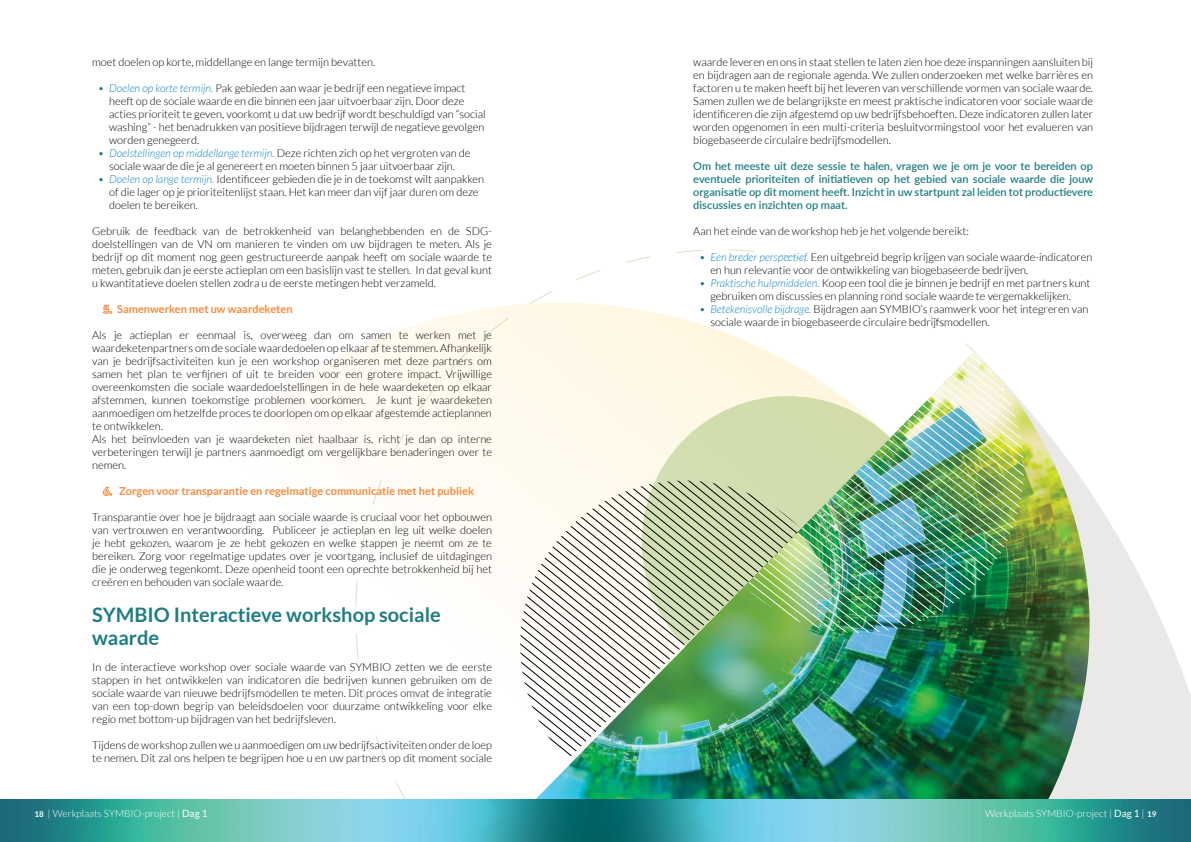
<style>
.page{position:relative;width:1191px;height:842px;background:#fff}
.page>*{position:absolute;margin:0;border:0;box-sizing:border-box;transform-origin:0 0}
.t1{font:700 20px/23px "Lato";color:#1e7d83}
.t2{font:300 11px/13px "Lato";color:#000}
.t3{font:600 11px/13px "Lato";color:#1e7d83;text-align:justify}
.t4{font:700 11px "Lato";color:#f68b3f}
.t5{font:300 10px "Lato";color:#fff}
.s1{font-style:italic;color:#1e7d83}
.s2{font-style:italic;color:#1686c8}
.s3{font-weight:900}
.s4{font-weight:700;font-size:8px}
.s5{font-weight:400}
</style>
<div class="page">
<svg style="left:1125px;top:549px;width:66px;height:250px;fill:#ebe9e7"></svg>
<img style="left:890px;top:424px;width:235px;height:375px">
<img style="left:890px;top:351px;width:150px;height:409px">
<img style="left:316px;top:254px;width:574px;height:545px">
<img style="left:0;top:799px;width:1191px;height:43px">
<p class="t2" style="left:92px;top:56px;width:284px">moet doelen op korte, middellange en lange termijn bevatten.</p>
<p class="t2" style="left:109px;top:82px;width:378px;text-indent:-11px"><span class="s1">•</span> <span class="s2">Doelen op korte termijn.</span> Pak gebieden aan waar je bedrijf een negatieve impact heeft op de sociale waarde en die binnen een jaar uitvoerbaar zijn. Door deze acties prioriteit te geven, voorkomt u dat uw bedrijf wordt beschuldigd van “social washing” - het benadrukken van positieve bijdragen terwijl de negatieve gevolgen worden genegeerd.</p>
<p class="t2" style="left:98px;top:147px;width:374px;text-align:center"><span class="s1">•</span> <span class="s2">Doelstellingen op middellange termijn.</span> Deze richten zich op het vergroten van de sociale waarde die je al genereert en moeten binnen 5 jaar uitvoerbaar zijn.</p>
<p class="t2" style="left:109px;top:173px;width:376px;text-indent:-11px"><span class="s1">•</span> <span class="s2">Doelen op lange termijn.</span> Identificeer gebieden die je in de toekomst wilt aanpakken of die lager op je prioriteitenlijst staan. Het kan meer dan vijf jaar duren om deze doelen te bereiken.</p>
<p class="t2" style="left:92px;top:225px;width:401px;text-align:justify">Gebruik de feedback van de betrokkenheid van belanghebbenden en de SDG&shy;doelstellingen van de VN om manieren te vinden om uw bijdragen te meten. Als je bedrijf op dit moment nog geen gestructureerde aanpak heeft om sociale waarde te meten, gebruik dan je eerste actieplan om een basislijn vast te stellen. In dat geval kunt u kwantitatieve doelen stellen zodra u de eerste metingen hebt verzameld.</p>
<p class="t4" style="left:103px;top:303px;width:191px"><span class="s3">5.</span> Samenwerken met uw waardeketen</p>
<p class="t2" style="left:92px;top:329px;width:401px;text-align:justify">Als je actieplan er eenmaal is, overweeg dan om samen te werken met je waardeketenpartners om de sociale waardedoelen op elkaar af te stemmen. Afhankelijk van je bedrijfsactiviteiten kun je een workshop organiseren met deze partners om samen het plan te verfijnen of uit te breiden voor een grotere impact. Vrijwillige overeenkomsten die sociale waardedoelstellingen in de hele waardeketen op elkaar afstemmen, kunnen toekomstige problemen voorkomen. Je kunt je waardeketen aanmoedigen om hetzelfde proces te doorlopen om op elkaar afgestemde actieplannen te ontwikkelen.</p>
<p class="t2" style="left:92px;top:433px;width:401px;text-align:justify">Als het beïnvloeden van je waardeketen niet haalbaar is, richt je dan op interne verbeteringen terwijl je partners aanmoedigt om vergelijkbare benaderingen over te nemen.</p>
<p class="t4" style="left:103px;top:485px;width:372px"><span class="s3">6.</span> Zorgen voor transparantie en regelmatige communicatie met het publiek</p>
<p class="t2" style="left:92px;top:511px;width:401px;text-align:justify">Transparantie over hoe je bijdraagt aan sociale waarde is cruciaal voor het opbouwen van vertrouwen en verantwoording. Publiceer je actieplan en leg uit welke doelen je hebt gekozen, waarom je ze hebt gekozen en welke stappen je neemt om ze te bereiken. Zorg voor regelmatige updates over je voortgang, inclusief de uitdagingen die je onderweg tegenkomt. Deze openheid toont een oprechte betrokkenheid bij het creëren en behouden van sociale waarde.</p>
<p class="t1" style="left:92px;top:603px;width:350px">SYMBIO Interactieve workshop sociale waarde</p>
<p class="t2" style="left:92px;top:661px;width:401px;text-align:justify">In de interactieve workshop over sociale waarde van SYMBIO zetten we de eerste stappen in het ontwikkelen van indicatoren die bedrijven kunnen gebruiken om de sociale waarde van nieuwe bedrijfsmodellen te meten. Dit proces omvat de integratie van een top-down begrip van beleidsdoelen voor duurzame ontwikkeling voor elke regio met bottom-up bijdragen van het bedrijfsleven.</p>
<p class="t2" style="left:92px;top:739px;width:401px">Tijdens de workshop zullen we u aanmoedigen om uw bedrijfsactiviteiten onder de loep te nemen. Dit zal ons helpen te begrijpen hoe u en uw partners op dit moment sociale</p>
<p class="t2" style="left:693px;top:56px;width:401px;text-align:justify">waarde leveren en ons in staat stellen te laten zien hoe deze inspanningen aansluiten bij en bijdragen aan de regionale agenda. We zullen onderzoeken met welke barrières en factoren u te maken heeft bij het leveren van verschillende vormen van sociale waarde.<br>Samen zullen we de belangrijkste en meest praktische indicatoren voor sociale waarde identificeren die zijn afgestemd op uw bedrijfsbehoeften. Deze indicatoren zullen later worden opgenomen in een multi-criteria besluitvormingstool voor het evalueren van biogebaseerde circulaire bedrijfsmodellen.</p>
<p class="t3" style="left:693px;top:159px;width:401px">Om het meeste uit deze sessie te halen, vragen we je om je voor te bereiden op eventuele prioriteiten of initiatieven op het gebied van sociale waarde die jouw organisatie op dit moment heeft. Inzicht in uw startpunt zal leiden tot productievere discussies en inzichten op maat.</p>
<p class="t2" style="left:693px;top:225px;width:277px">Aan het einde van de workshop heb je het volgende bereikt:</p>
<p class="t2" style="left:710px;top:251px;width:383px;text-indent:-11px"><span class="s1">•</span> <span class="s2">Een breder perspectief.</span> Een uitgebreid begrip krijgen van sociale waarde-indicatoren en hun relevantie voor de ontwikkeling van biogebaseerde bedrijven.</p>
<p class="t2" style="left:710px;top:277px;width:382px;text-indent:-11px"><span class="s1">•</span> <span class="s2">Praktische hulpmiddelen.</span> Koop een tool die je binnen je bedrijf en met partners kunt gebruiken om discussies en planning rond sociale waarde te vergemakkelijken.</p>
<p class="t2" style="left:710px;top:303px;width:379px;text-indent:-11px"><span class="s1">•</span> <span class="s2">Betekenisvolle bijdrage.</span> Bijdragen aan SYMBIO’s raamwerk voor het integreren van sociale waarde in biogebaseerde circulaire bedrijfsmodellen.</p>
<p class="t5" style="left:35px;top:808px;width:174px"><span class="s4">18</span> | Werkplaats SYMBIO-project | <span class="s5">Dag 1</span></p>
<p class="t5" style="left:985px;top:808px;width:173px">Werkplaats SYMBIO-project | <span class="s5">Dag 1</span> | <span class="s4">19</span></p>
</div>
